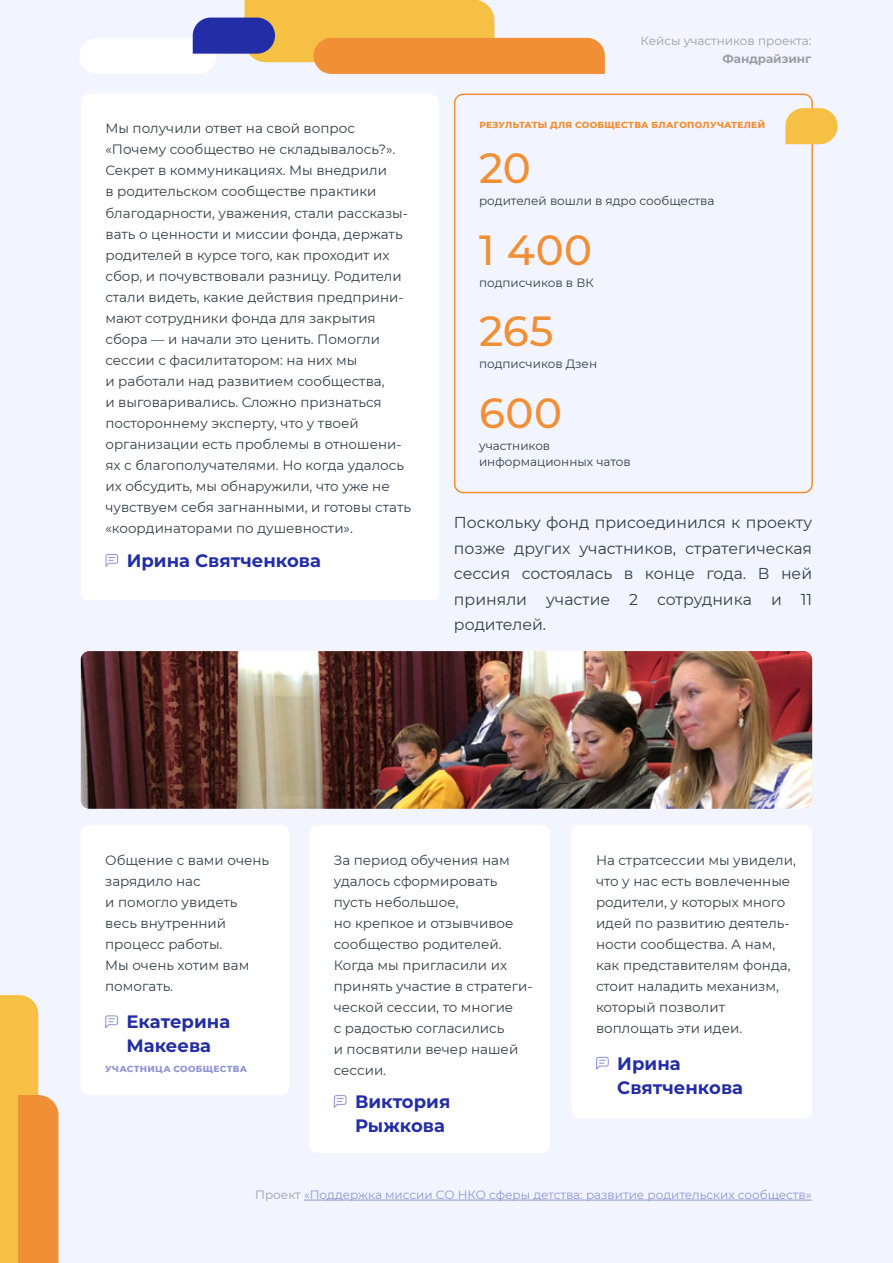
<style>
.page{position:relative;width:893px;height:1263px;background:#f2f4ff}
.page>*{position:absolute;margin:0;border:0;box-sizing:border-box;transform-origin:0 0}
.t1{font:500 42px "Montserrat";letter-spacing:.015em;color:#f18f36}
.t2{font:700 18px/24px "Montserrat";color:#232da5}
.t3{font:15.75px/25.5px "Montserrat";color:#333f48;text-align:justify}
.t4{font:13.5px/21px "Montserrat";color:#333f48}
.t5{font:12px/16.5px "Montserrat";color:#333f48}
.t6{font:12px "Montserrat";color:#9196d2}
.t7{font:12px "Montserrat";color:#999fa3}
.t8{font:700 12px "Montserrat";color:#999fa3}
.t9{font:800 9px "Montserrat";letter-spacing:.03em;color:#f18f36}
.t10{font:800 9px "Montserrat";letter-spacing:.03em;color:#9196d2}
.s1{color:#999fa3}
</style>
<div class="page">
<svg style="left:0;top:995px;width:58px;height:268px;background:#f2b257"></svg>
<div style="left:80px;top:38px;width:136px;height:36px;background:#fff;border-radius:18px"></div>
<svg style="left:193px;top:0;width:412px;height:74px"></svg>
<hr style="left:304px;top:1200px;width:508px;height:1px;background:#9196d2">
<div style="left:81px;top:94px;width:358px;height:506px;background:#fff;border-radius:9px"></div>
<svg style="left:105px;top:554px;width:14px;height:13px"></svg>
<div style="left:454px;top:94px;width:359px;height:399px;border:2px solid #f18f36;border-radius:9px"></div>
<svg style="left:785px;top:108px;width:53px;height:36px;background:#f4c65b"></svg>
<img style="left:81px;top:651px;width:731px;height:158px">
<div style="left:81px;top:825px;width:209px;height:270px;background:#fff;border-radius:9px"></div>
<svg style="left:105px;top:1015px;width:13px;height:13px"></svg>
<div style="left:309px;top:825px;width:241px;height:328px;background:#fff;border-radius:9px"></div>
<svg style="left:333px;top:1095px;width:14px;height:13px"></svg>
<div style="left:571px;top:825px;width:241px;height:293px;background:#fff;border-radius:9px"></div>
<svg style="left:596px;top:1056px;width:13px;height:14px"></svg>
<p class="t7" style="left:641px;top:33px;width:172px">Кейсы участников проекта:</p>
<p class="t8" style="left:722px;top:50px;width:91px">Фандрайзинг</p>
<p class="t4" style="left:105px;top:118px;width:307px">Мы получили ответ на свой вопрос «Почему сообщество не складывалось?».<br>Секрет в коммуникациях. Мы внедрили<br>в родительском сообществе практики благодарности, уважения, стали рассказы&shy;вать о ценности и миссии фонда, держать родителей в курсе того, как проходит их сбор, и почувствовали разницу. Родители стали видеть, какие действия предприни&shy;мают сотрудники фонда для закрытия сбора — и начали это ценить. Помогли сессии с фасилитатором: на них мы<br>и работали над развитием сообщества,<br>и выговаривались. Сложно признаться постороннему эксперту, что у твоей организации есть проблемы в отношени&shy;ях с благополучателями. Но когда удалось их обсудить, мы обнаружили, что уже не чувствуем себя загнанными, и готовы стать «координаторами по душевности».</p>
<p class="t9" style="left:479px;top:118px;width:287px">РЕЗУЛЬТАТЫ ДЛЯ СООБЩЕСТВА БЛАГОПОЛУЧАТЕЛЕЙ</p>
<h1 class="t1" style="left:479px;top:139px;width:53px">20</h1>
<p class="t5" style="left:479px;top:192px;width:237px">родителей вошли в ядро сообщества</p>
<h1 class="t1" style="left:479px;top:220px;width:115px">1 400</h1>
<p class="t5" style="left:479px;top:274px;width:116px">подписчиков в ВК</p>
<h1 class="t1" style="left:479px;top:302px;width:76px">265</h1>
<p class="t5" style="left:479px;top:355px;width:120px">подписчиков Дзен</p>
<h1 class="t1" style="left:479px;top:383px;width:85px">600</h1>
<p class="t5" style="left:479px;top:437px;width:153px">участников информационных чатов</p>
<p class="t3" style="left:454px;top:509px;width:360px">Поскольку фонд присоединился к проекту позже других участников, стратегическая сессия состоялась в конце года. В ней приняли участие 2 сотрудника и 11 родителей.</p>
<h2 class="t2" style="left:127px;top:547px;width:196px">Ирина Святченкова</h2>
<p class="t4" style="left:105px;top:849px;width:165px">Общение с вами очень зарядило нас<br>и помогло увидеть весь внутренний процесс работы.<br>Мы очень хотим вам помогать.</p>
<h2 class="t2" style="left:126px;top:1009px;width:105px">Екатерина<br>Макеева</h2>
<p class="t10" style="left:105px;top:1062px;width:144px">УЧАСТНИЦА СООБЩЕСТВА</p>
<p class="t4" style="left:334px;top:849px;width:200px">За период обучения нам удалось сформировать пусть небольшое,<br>но крепкое и отзывчивое сообщество родителей.<br>Когда мы пригласили их принять участие в стратеги&shy;ческой сессии, то многие<br>с радостью согласились<br>и посвятили вечер нашей сессии.</p>
<h2 class="t2" style="left:355px;top:1088px;width:97px">Виктория<br>Рыжкова</h2>
<p class="t4" style="left:596px;top:849px;width:201px">На стратсессии мы увидели, что у нас есть вовлеченные родители, у которых много идей по развитию деятель&shy;ности сообщества. А нам, как представителям фонда, стоит наладить механизм, который позволит воплощать эти идеи.</p>
<h2 class="t2" style="left:617px;top:1050px;width:127px">Ирина<br>Святченкова</h2>
<p class="t6" style="left:255px;top:1187px;width:558px"><span class="s1">Проект</span> «Поддержка миссии СО НКО сферы детства: развитие родительских сообществ»</p>
</div>
